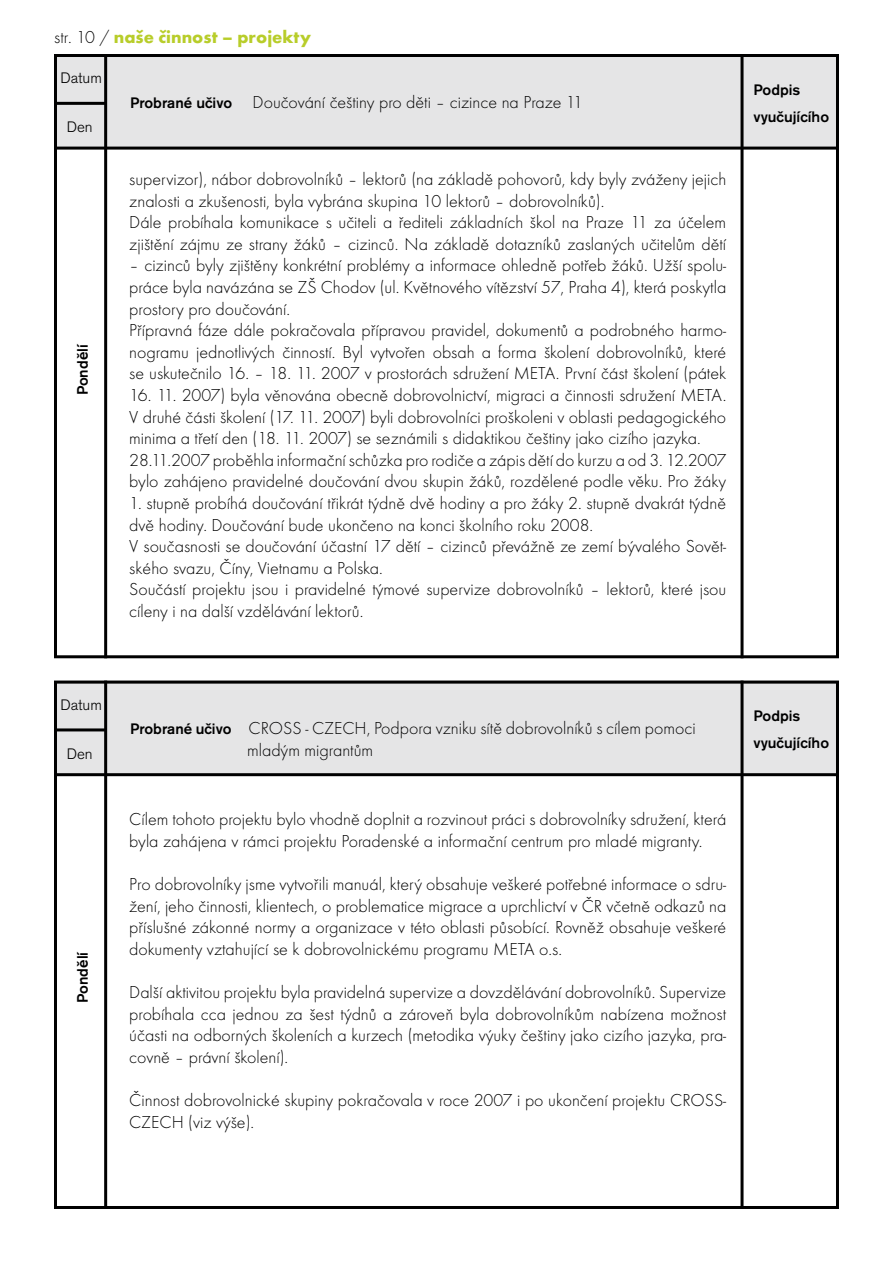
<style>
.page{position:relative;width:893px;height:1263px;background:#fff}
.page>*{position:absolute;margin:0;border:0;box-sizing:border-box;transform-origin:0 0}
.t1{font:18px/21.6px "Futura TOT Ligh";color:#000}
.t2{font:700 18px "Futura TOT";color:#b8cd2a}
.t3{font:500 15px/27px "Akzidenz Grotesk BECE";color:#000}
.t4{font:300 15px "Akzidenz Grotesk BECE";color:#000}
.s1{font-family:"Futura TOT Ligh";font-weight:400;color:#000}
.s2{font-family:"Akzidenz Grotesk BECE";font-weight:500;font-size:15px}
</style>
<div class="page">
<div style="left:54px;top:54px;width:785px;height:93px;background:#e5e5e6"></div>
<div style="left:54px;top:54px;width:785px;height:604px;border:3px solid #000"></div>
<hr style="left:54px;top:147px;width:785px;height:3px;background:#000">
<hr style="left:54px;top:102px;width:51px;height:3px;background:#000">
<hr style="left:104px;top:54px;width:3px;height:604px;background:#000">
<hr style="left:740px;top:54px;width:3px;height:604px;background:#000">
<div style="left:54px;top:681px;width:785px;height:93px;background:#e5e5e6"></div>
<div style="left:54px;top:681px;width:785px;height:528px;border:3px solid #000"></div>
<hr style="left:54px;top:773px;width:785px;height:3px;background:#000">
<hr style="left:54px;top:728px;width:51px;height:3px;background:#000">
<hr style="left:104px;top:681px;width:3px;height:528px;background:#000">
<hr style="left:740px;top:681px;width:3px;height:528px;background:#000">
<p class="t2" style="left:54px;top:26px;width:258px"><span class="s1">str. 10 /</span> naše činnost – projekty</p>
<p class="t4" style="left:60px;top:70px;width:43px">Datum</p>
<p class="t4" style="left:67px;top:118px;width:27px">Den</p>
<p class="t3" style="left:69px;top:395px;width:53px;rotate:-90deg">Pondělí</p>
<p class="t1" style="left:130px;top:91px;width:454px"><span class="s2">Probrané učivo</span> Doučování češtiny pro děti – cizince na Praze 11</p>
<p class="t1" style="left:129px;top:168px;width:599px">supervizor), nábor dobrovolníků – lektorů (na základě pohovorů, kdy byly zváženy jejich znalosti a zkušenosti, byla vybrána skupina 10 lektorů – dobrovolníků).<br>Dále probíhala komunikace s učiteli a řediteli základních škol na Praze 11 za účelem zjištění zájmu ze strany žáků – cizinců. Na základě dotazníků zaslaných učitelům dětí</p>
<p class="t1" style="left:129px;top:255px;width:599px">– cizinců byly zjištěny konkrétní problémy a informace ohledně potřeb žáků. Užší spolu&shy;práce byla navázána se ZŠ Chodov (ul. Květnového vítězství 57, Praha 4), která poskytla prostory pro doučování.<br>Přípravná fáze dále pokračovala přípravou pravidel, dokumentů a podrobného harmo&shy;nogramu jednotlivých činností. Byl vytvořen obsah a forma školení dobrovolníků, které se uskutečnilo 16. – 18. 11. 2007 v prostorách sdružení META. První část školení (pátek</p>
<p class="t1" style="left:129px;top:384px;width:599px">16. 11. 2007) byla věnována obecně dobrovolnictví, migraci a činnosti sdružení META.<br>V druhé části školení (17. 11. 2007) byli dobrovolníci proškoleni v oblasti pedagogického minima a třetí den (18. 11. 2007) se seznámili s didaktikou češtiny jako cizího jazyka.<br>28.11.2007 proběhla informační schůzka pro rodiče a zápis dětí do kurzu a od 3. 12.2007 bylo zahájeno pravidelné doučování dvou skupin žáků, rozdělené podle věku. Pro žáky</p>
<p class="t1" style="left:129px;top:492px;width:599px">1. stupně probíhá doučování třikrát týdně dvě hodiny a pro žáky 2. stupně dvakrát týdně dvě hodiny. Doučování bude ukončeno na konci školního roku 2008.<br>V současnosti se doučování účastní 17 dětí – cizinců převážně ze zemí bývalého Sovět&shy;ského svazu, Číny, Vietnamu a Polska.<br>Součástí projektu jsou i pravidelné týmové supervize dobrovolníků – lektorů, které jsou cíleny i na další vzdělávání lektorů.</p>
<p class="t3" style="left:753px;top:76px;width:77px">Podpis vyučujícího</p>
<p class="t4" style="left:60px;top:696px;width:43px">Datum</p>
<p class="t4" style="left:67px;top:745px;width:27px">Den</p>
<p class="t3" style="left:69px;top:1003px;width:53px;rotate:-90deg">Pondělí</p>
<p class="t1" style="left:247px;top:718px;width:450px;text-indent:-117px"><span class="s2">Probrané učivo</span> CROSS - CZECH, Podpora vzniku sítě dobrovolníků s cílem pomoci mladým migrantům</p>
<p class="t1" style="left:129px;top:809px;width:598px">Cílem tohoto projektu bylo vhodně doplnit a rozvinout práci s dobrovolníky sdružení, která byla zahájena v rámci projektu Poradenské a informační centrum pro mladé migranty.</p>
<p class="t1" style="left:129px;top:873px;width:598px;text-align:justify">Pro dobrovolníky jsme vytvořili manuál, který obsahuje veškeré potřebné informace o sdru&shy;žení, jeho činnosti, klientech, o problematice migrace a uprchlictví v ČR včetně odkazů na příslušné zákonné normy a organizace v této oblasti působící. Rovněž obsahuje veškeré dokumenty vztahující se k dobrovolnickému programu META o.s.</p>
<p class="t1" style="left:129px;top:981px;width:598px;text-align:justify">Další aktivitou projektu byla pravidelná supervize a dovzdělávání dobrovolníků. Supervize probíhala cca jednou za šest týdnů a zároveň byla dobrovolníkům nabízena možnost účasti na odborných školeních a kurzech (metodika výuky češtiny jako cizího jazyka, pra&shy;covně – právní školení).</p>
<p class="t1" style="left:129px;top:1089px;width:598px">Činnost dobrovolnické skupiny pokračovala v roce 2007 i po ukončení projektu CROSS-<br>CZECH (viz výše).</p>
<p class="t3" style="left:753px;top:703px;width:77px">Podpis vyučujícího</p>
</div>
